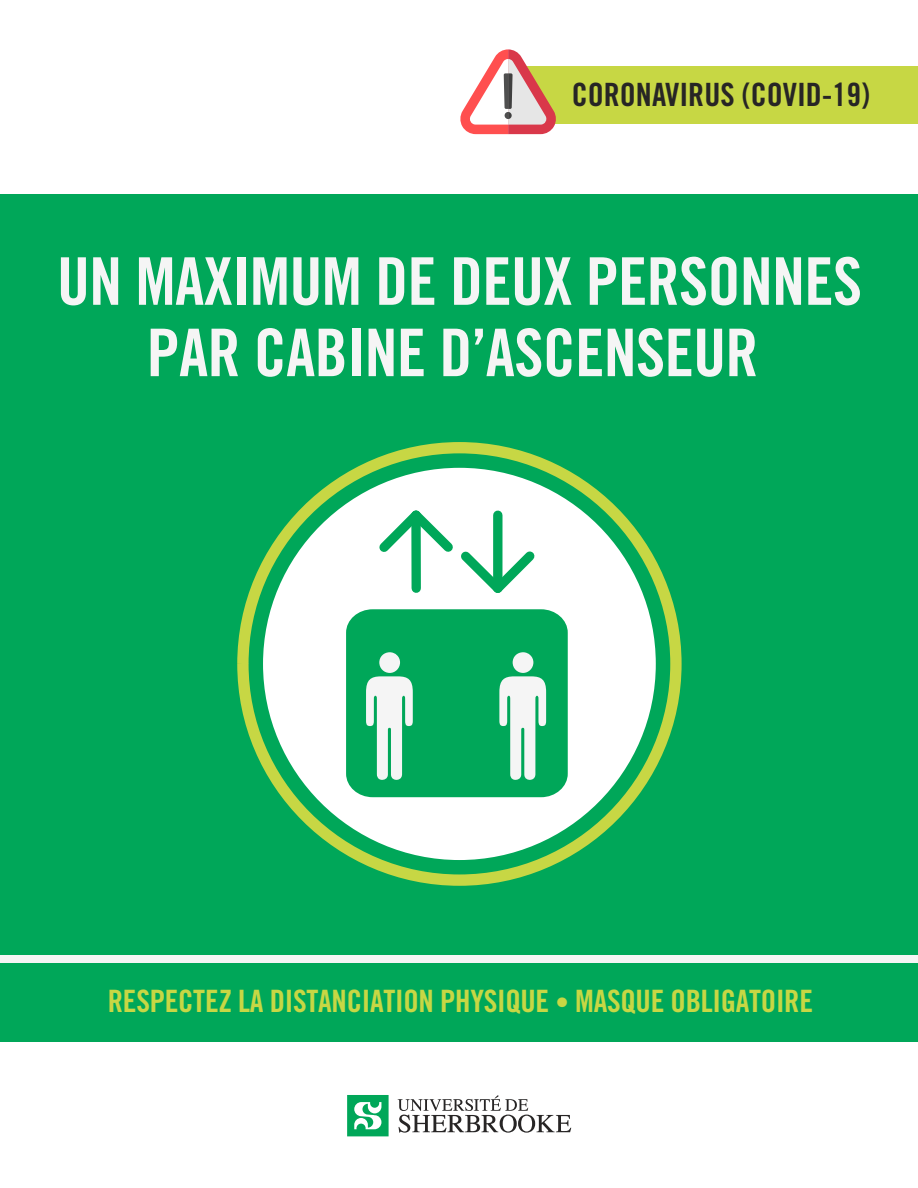
<style>
.page{position:relative;width:918px;height:1188px;background:#fff}
.page>*{position:absolute;margin:0;border:0;box-sizing:border-box;transform-origin:0 0}
.t1{font:65.85px/71.4px "Trade Gothic Bold Cond Twenty";letter-spacing:-.01em;color:#f5f5f5;text-align:center}
.t2{font:32.1px "Trade Gothic Bold Cond Twenty";color:#272525}
.t3{font:30.75px "Trade Gothic Bold Cond Twenty";letter-spacing:-.01em;color:#c7d744}
.s1{font-size:27px}
</style>
<div class="page">
<div style="left:498px;top:66px;width:420px;height:58px;background:#c7d744"></div>
<svg style="left:460px;top:49px;width:96px;height:85px"></svg>
<svg style="left:398px;top:1095px;width:173px;height:38px"></svg>
<svg style="left:347px;top:1095px;width:42px;height:41px"></svg>
<div style="left:0;top:195px;width:918px;height:847px;background:#00a759"></div>
<div style="left:0;top:955px;width:918px;height:7px;background:#f5f5f5"></div>
<div style="left:237px;top:442px;width:445px;height:444px;border:11px solid #c7d744;border-radius:50%"></div>
<div style="left:263px;top:468px;width:393px;height:392px;background:#fff;border-radius:50%"></div>
<svg style="left:379px;top:510px;width:156px;height:83px"></svg>
<svg style="left:346px;top:609px;width:222px;height:188px"></svg>
<p class="t2" style="left:572px;top:75px;width:300px">CORONAVIRUS (COVID-19)</p>
<h1 class="t1" style="left:57px;top:245px;width:807px">UN MAXIMUM DE DEUX PERSONNES<br>PAR CABINE D’ASCENSEUR</h1>
<p class="t3" style="left:108px;top:983px;width:707px">RESPECTEZ LA DISTANCIATION PHYSIQUE <span class="s1">•</span> MASQUE OBLIGATOIRE</p>
</div>
